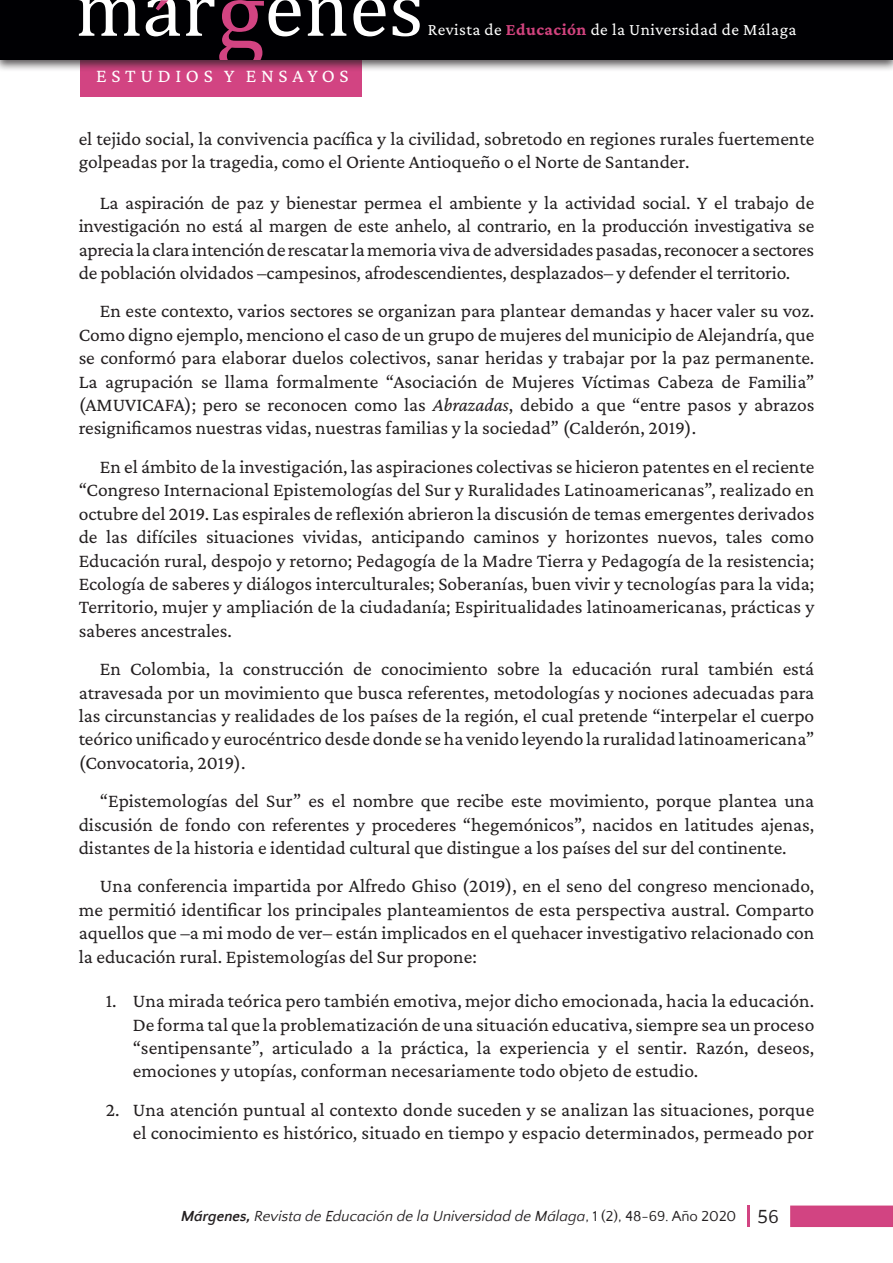
<style>
.page{position:relative;width:893px;height:1263px;background:#fff}
.page>*{position:absolute;margin:0;border:0;box-sizing:border-box;transform-origin:0 0}
.t1{font:19.5px/23.4px "Crimson Pro";color:#231f20;text-align:justify}
.t2{font:19.5px "Crimson Pro";letter-spacing:.24em;color:#fff}
.t3{font:17.25px "Crimson Pro";letter-spacing:.025em;color:#fff}
.t4{font:italic 15px "Quattrocento Sans";color:#231f20}
.s1{font-weight:700;color:#d1437e}
.s2{font-style:italic}
.s3{font-weight:700}
.s4{font-style:normal}
.s5{font-style:normal;font-size:19.5px}
</style>
<div class="page">
<div style="left:81px;top:55px;width:281px;height:42px;background:#d24482"></div>
<div style="left:0;top:0;width:893px;height:72px;background:#231f20;opacity:.75"></div>
<div style="left:0;top:0;width:893px;height:60px;background:#000003"></div>
<svg style="left:78px;top:0;width:62px;height:36px"></svg>
<svg style="left:307px;top:0;width:39px;height:36px"></svg>
<svg style="left:353px;top:0;width:33px;height:36px"></svg>
<svg style="left:393px;top:0;width:27px;height:36px"></svg>
<svg style="left:146px;top:0;width:155px;height:59px"></svg>
<hr style="left:747px;top:1205px;width:3px;height:22px;background:#d24482">
<div style="left:790px;top:1205px;width:103px;height:22px;background:#d24482;border:2px solid #d1437e"></div>
<p class="t2" style="left:96px;top:63px;width:254px">ESTUDIOS Y ENSAYOS</p>
<p class="t3" style="left:428px;top:18px;width:370px">Revista de <span class="s1">Educación</span> de la Universidad de Málaga</p>
<p class="t1" style="left:79px;top:127px;width:737px">el tejido social, la convivencia pacífica y la civilidad, sobretodo en regiones rurales fuertemente golpeadas por la tragedia, como el Oriente Antioqueño o el Norte de Santander.</p>
<p class="t1" style="left:79px;top:190px;width:737px;text-indent:21px">La aspiración de paz y bienestar permea el ambiente y la actividad social. Y el trabajo de investigación no está al margen de este anhelo, al contrario, en la producción investigativa se aprecia la clara intención de rescatar la memoria viva de adversidades pasadas, reconocer a sectores de población olvidados –campesinos, afrodescendientes, desplazados– y defender el territorio.</p>
<p class="t1" style="left:79px;top:299px;width:737px;text-indent:21px">En este contexto, varios sectores se organizan para plantear demandas y hacer valer su voz.<br>Como digno ejemplo, menciono el caso de un grupo de mujeres del municipio de Alejandría, que se conformó para elaborar duelos colectivos, sanar heridas y trabajar por la paz permanente.<br>La agrupación se llama formalmente “Asociación de Mujeres Víctimas Cabeza de Familia” (AMUVICAFA); pero se reconocen como las <span class="s2">Abrazadas</span>, debido a que “entre pasos y abrazos resignificamos nuestras vidas, nuestras familias y la sociedad” (Calderón, 2019).</p>
<p class="t1" style="left:79px;top:454px;width:737px;text-indent:21px">En el ámbito de la investigación, las aspiraciones colectivas se hicieron patentes en el reciente “Congreso Internacional Epistemologías del Sur y Ruralidades Latinoamericanas”, realizado en octubre del 2019. Las espirales de reflexión abrieron la discusión de temas emergentes derivados de las difíciles situaciones vividas, anticipando caminos y horizontes nuevos, tales como Educación rural, despojo y retorno; Pedagogía de la Madre Tierra y Pedagogía de la resistencia; Ecología de saberes y diálogos interculturales; Soberanías, buen vivir y tecnologías para la vida; Territorio, mujer y ampliación de la ciudadanía; Espiritualidades latinoamericanas, prácticas y saberes ancestrales.</p>
<p class="t1" style="left:79px;top:657px;width:737px;text-indent:21px">En Colombia, la construcción de conocimiento sobre la educación rural también está atravesada por un movimiento que busca referentes, metodologías y nociones adecuadas para las circunstancias y realidades de los países de la región, el cual pretende “interpelar el cuerpo teórico unificado y eurocéntrico desde donde se ha venido leyendo la ruralidad latinoamericana” (Convocatoria, 2019).</p>
<p class="t1" style="left:79px;top:789px;width:737px;text-indent:21px">“Epistemologías del Sur” es el nombre que recibe este movimiento, porque plantea una discusión de fondo con referentes y procederes “hegemónicos”, nacidos en latitudes ajenas, distantes de la historia e identidad cultural que distingue a los países del sur del continente.</p>
<p class="t1" style="left:79px;top:874px;width:737px;text-indent:21px">Una conferencia impartida por Alfredo Ghiso (2019), en el seno del congreso mencionado, me permitió identificar los principales planteamientos de esta perspectiva austral. Comparto aquellos que –a mi modo de ver– están implicados en el quehacer investigativo relacionado con la educación rural. Epistemologías del Sur propone:</p>
<p class="t1" style="left:133px;top:989px;width:683px;text-indent:-27px">1. Una mirada teórica pero también emotiva, mejor dicho emocionada, hacia la educación.<br>De forma tal que la problematización de una situación educativa, siempre sea un proceso “sentipensante”, articulado a la práctica, la experiencia y el sentir. Razón, deseos, emociones y utopías, conforman necesariamente todo objeto de estudio.</p>
<p class="t1" style="left:106px;top:1097px;width:710px;text-align:right">2. Una atención puntual al contexto donde suceden y se analizan las situaciones, porque el conocimiento es histórico, situado en tiempo y espacio determinados, permeado por</p>
<p class="t4" style="left:181px;top:1208px;width:599px"><span class="s3">Márgenes,</span> Revista de Educación de la Universidad de Málaga<span class="s4">, 1 (2), 48-69. Año 2020</span> <span class="s5">56</span></p>
</div>
